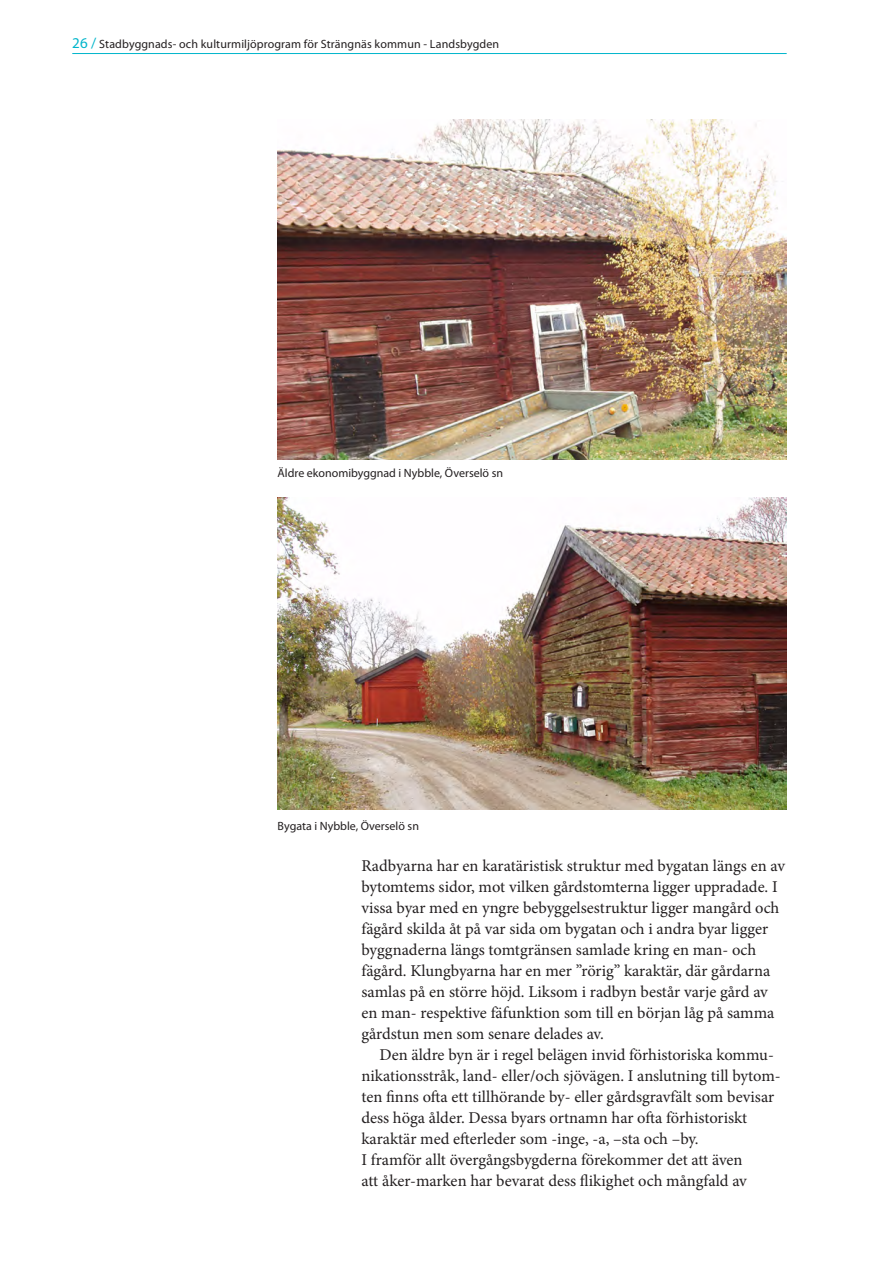
<style>
.page{position:relative;width:893px;height:1263px;background:#fff}
.page>*{position:absolute;margin:0;border:0;box-sizing:border-box;transform-origin:0 0}
.Bröd_Första_stycket{font:16.5px/21px "Minion Pro";color:#231f20}
.Brödtext{font:16.5px/21px "Minion Pro";color:#231f20}
.Ny_Bildtext{font:12px "Myriad Pro";letter-spacing:.005em;color:#231f20}
.s1{font-size:15px;color:#00b5cb}
</style>
<div class="page">
<hr style="left:72px;top:53px;width:715px;height:1px;background:#00b5cb">
<img style="left:278px;top:120px;width:509px;height:339px">
<img style="left:278px;top:497px;width:509px;height:312px">
<p class="Ny_Bildtext" style="left:72px;top:36px;width:428px"><span class="s1">26 /</span> Stadbyggnads- och kulturmiljöprogram för Strängnäs kommun - Landsbygden</p>
<p class="Ny_Bildtext" style="left:278px;top:466px;width:227px">Äldre ekonomibyggnad i Nybble, Överselö sn</p>
<p class="Ny_Bildtext" style="left:278px;top:818px;width:143px">Bygata i Nybble, Överselö sn</p>
<p class="Bröd_Första_stycket" style="left:361px;top:855px;width:425px">Radbyarna har en karatäristisk struktur med bygatan längs en av bytomtems sidor, mot vilken gårdstomterna ligger uppradade. I vissa byar med en yngre bebyggelsestruktur ligger mangård och fägård skilda åt på var sida om bygatan och i andra byar ligger byggnaderna längs tomtgränsen samlade kring en man- och fägård. Klungbyarna har en mer ”rörig” karaktär, där gårdarna samlas på en större höjd. Liksom i radbyn består varje gård av en man- respektive fäfunktion som till en början låg på samma gårdstun men som senare delades av.</p>
<p class="Brödtext" style="left:361px;top:1044px;width:421px;text-indent:18px">Den äldre byn är i regel belägen invid förhistoriska kommu&shy;nikationsstråk, land- eller/och sjövägen. I anslutning till bytom&shy;ten finns ofta ett tillhörande by- eller gårdsgravfält som bevisar dess höga ålder. Dessa byars ortnamn har ofta förhistoriskt karaktär med efterleder som -inge, -a, –sta och –by.</p>
<p class="Bröd_Första_stycket" style="left:361px;top:1149px;width:387px">I framför allt övergångsbygderna förekommer det att även att åker-marken har bevarat dess flikighet och mångfald av</p>
</div>
